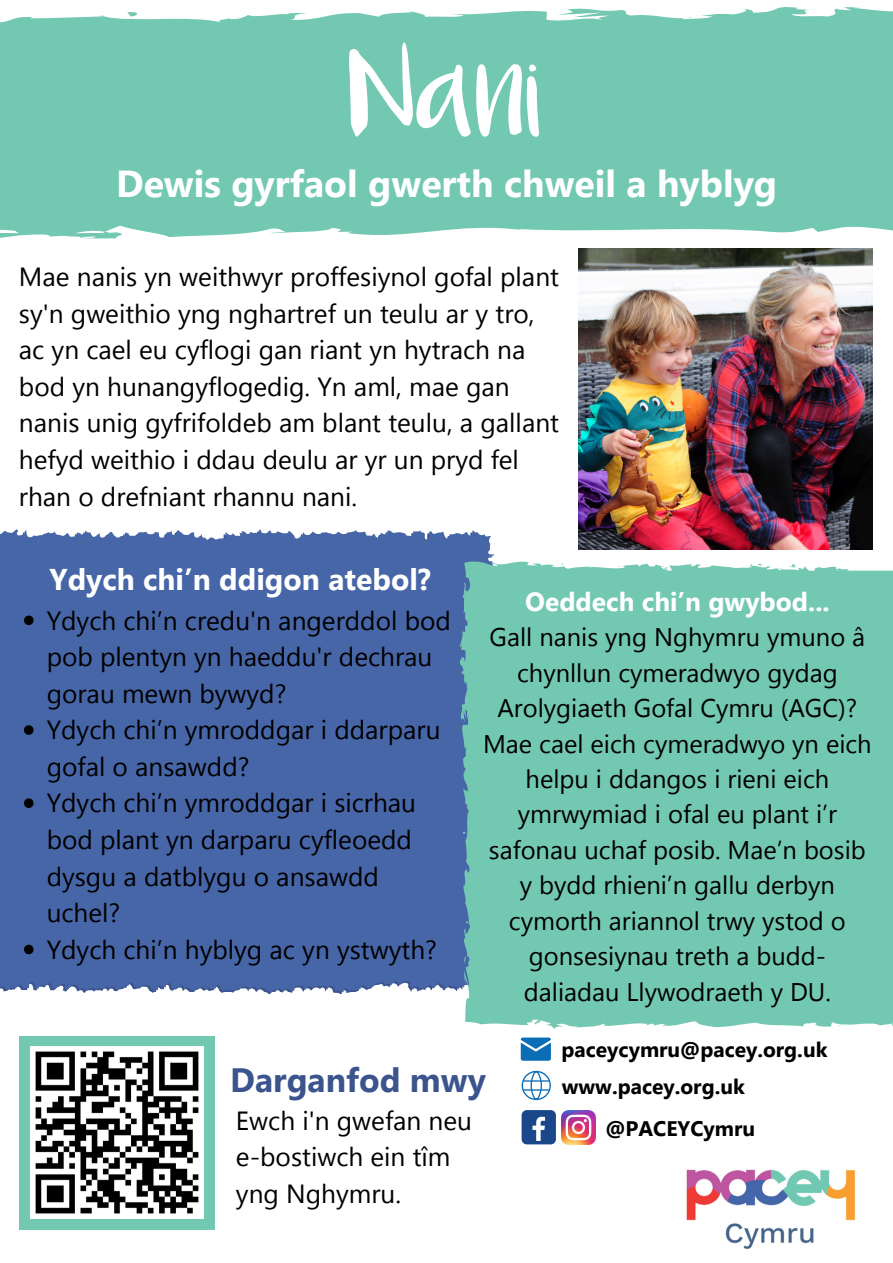
<style>
.page{position:relative;width:893px;height:1263px;background:#fff}
.page>*{position:absolute;margin:0;border:0;box-sizing:border-box;transform-origin:0 0}
.t1{font:70.43px "Luna";color:#fff}
.t2{font:700 37.5px "Segoe UI";color:#fff}
.t3{font:700 33.75px "Segoe UI";color:#3b548d}
.t4{font:700 30px "Segoe UI";color:#fff}
.t5{font:26.25px/36.6px "Segoe UI";color:#000}
.t6{font:700 26.25px "Segoe UI";color:#fff}
.t7{font:25.5px/35.4px "Segoe UI";color:#000;text-align:center}
.t8{font:700 21px "Segoe UI";color:#000}
</style>
<div class="page">
<div style="left:0;top:7px;width:893px;height:223px;background:#73c8b1"></div>
<div style="left:0;top:529px;width:495px;height:463px;background:#4766a8"></div>
<div style="left:459px;top:561px;width:434px;height:467px;background:#73c8b1"></div>
<div style="left:19px;top:1036px;width:195px;height:193px;background:#73c8b1"></div>
<svg style="left:24px;top:615px;width:10px;height:10px"></svg>
<svg style="left:24px;top:725px;width:10px;height:10px"></svg>
<svg style="left:24px;top:798px;width:10px;height:10px"></svg>
<svg style="left:24px;top:945px;width:10px;height:9px"></svg>
<img style="left:578px;top:248px;width:295px;height:302px">
<div style="left:521px;top:1110px;width:35px;height:34px;background:#1a4789;border-radius:5px"></div>
<svg style="left:532px;top:1117px;width:13px;height:24px"></svg>
<img style="left:561px;top:1110px;width:35px;height:34px">
<svg style="left:521px;top:1037px;width:30px;height:23px"></svg>
<svg style="left:521px;top:1071px;width:30px;height:29px"></svg>
<img style="left:686px;top:1169px;width:170px;height:80px">
<img style="left:30px;top:1046px;width:173px;height:173px">
<p class="t1" style="left:349px;top:71px;width:196px">Nani</p>
<h5 class="t2" style="left:116px;top:157px;width:662px">Dewis gyrfaol gwerth chweil a hyblyg</h5>
<h5 class="t5" style="left:19px;top:257px;width:541px">Mae nanis yn weithwyr proffesiynol gofal plant sy'n gweithio yng nghartref un teulu ar y tro, ac yn cael eu cyflogi gan riant yn hytrach na bod yn hunangyflogedig. Yn aml, mae gan nanis unig gyfrifoldeb am blant teulu, a gallant hefyd weithio i ddau deulu ar yr un pryd fel rhan o drefniant rhannu nani.</h5>
<h1 class="t4" style="left:49px;top:558px;width:383px">Ydych chi’n ddigon atebol?</h1>
<p class="t5" style="left:47px;top:600px;width:406px">Ydych chi’n credu'n angerddol bod pob plentyn yn haeddu'r dechrau gorau mewn bywyd?</p>
<h4 class="t5" style="left:47px;top:710px;width:395px">Ydych chi’n ymroddgar i ddarparu gofal o ansawdd?</h4>
<p class="t5" style="left:47px;top:783px;width:371px">Ydych chi’n ymroddgar i sicrhau bod plant yn darparu cyfleoedd dysgu a datblygu o ansawdd uchel?</p>
<p class="t5" style="left:47px;top:929px;width:392px">Ydych chi’n hyblyg ac yn ystwyth?</p>
<p class="t6" style="left:525px;top:582px;width:306px">Oeddech chi’n gwybod...</p>
<p class="t7" style="left:483px;top:618px;width:390px">Gall nanis yng Nghymru ymuno â chynllun cymeradwyo gydag<br>Arolygiaeth Gofal Cymru (AGC)?<br>Mae cael eich cymeradwyo yn eich helpu i ddangos i rieni eich ymrwymiad i ofal eu plant i’r safonau uchaf posib. Mae’n bosib y bydd rhieni’n gallu derbyn cymorth ariannol trwy ystod o gonsesiynau treth a budd&shy;daliadau Llywodraeth y DU.</p>
<p class="t8" style="left:561px;top:1034px;width:267px">paceycymru@pacey.org.uk</p>
<h2 class="t3" style="left:230px;top:1056px;width:257px">Darganfod mwy</h2>
<p class="t5" style="left:236px;top:1101px;width:237px">Ewch i'n gwefan neu e-bostiwch ein tîm yng Nghymru.</p>
<h5 class="t8" style="left:562px;top:1071px;width:184px">www.pacey.org.uk</h5>
<h3 class="t8" style="left:605px;top:1113px;width:151px">@PACEYCymru</h3>
</div>
